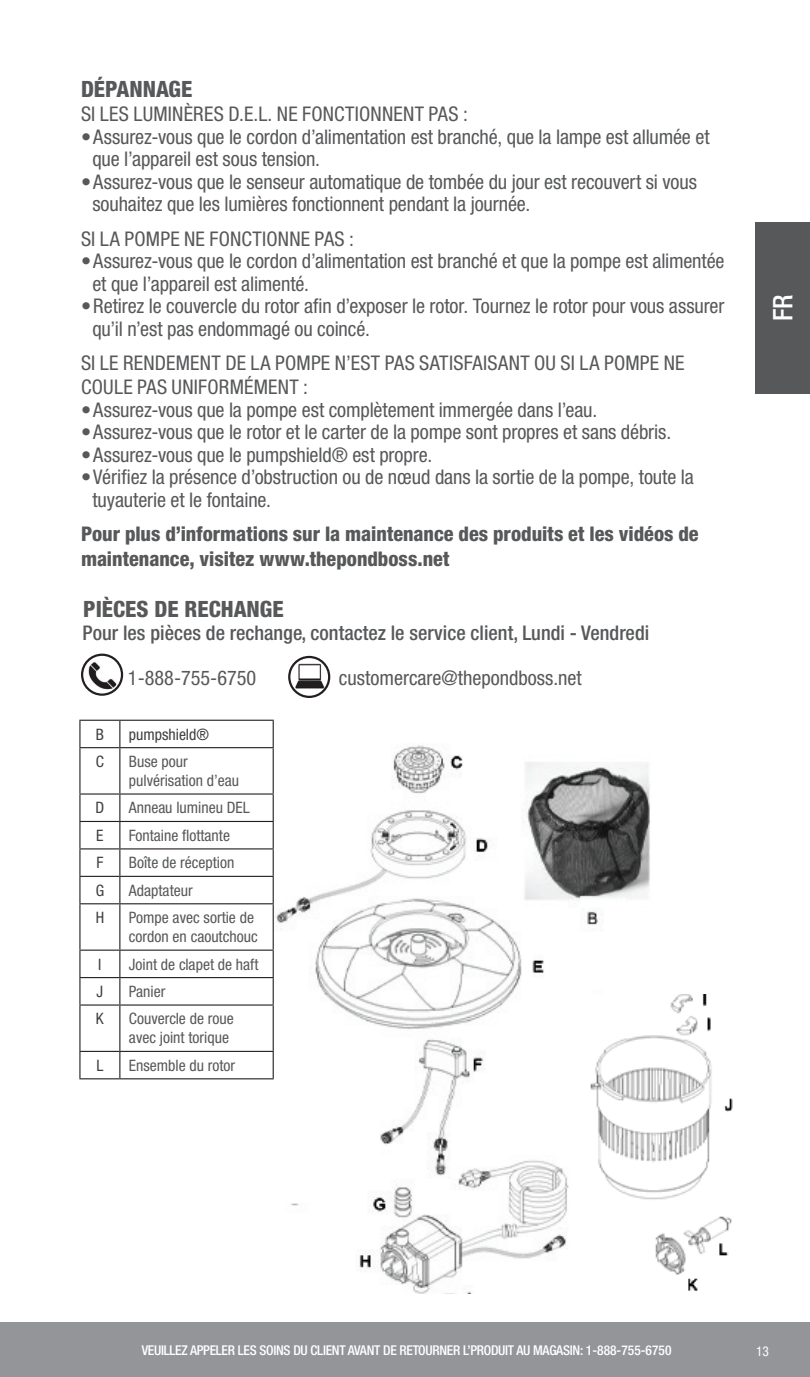
<style>
.page{position:relative;width:810px;height:1377px;background:#fff}
.page>*{position:absolute;margin:0;border:0;box-sizing:border-box;transform-origin:0 0}
.t1{font:500 condensed 27px "Helvetica Neue LT Std";color:#fff}
.t2{font:800 condensed 22.5px "Helvetica Neue LT Std";color:#57585a}
.t3{font:condensed 20.25px/22.5px "Helvetica Neue LT Std";letter-spacing:-.005em;color:#57585a}
.t4{font:800 condensed 20.25px/24.3px "Helvetica Neue LT Std";color:#57585a}
.t5{font:500 condensed 20.25px "Helvetica Neue LT Std";color:#57585a}
.t6{font:condensed 15.75px/18.9px "Helvetica Neue LT Std";color:#57585a}
.t7{font:condensed 15.75px "Helvetica Neue LT Std";color:#3e3e3f}
.t8{font:500 condensed 13.5px "Helvetica Neue LT Std";letter-spacing:-.02em;color:#fff}
.t9{font:condensed 13.5px "Helvetica Neue LT Std";color:#fff}
</style>
<div class="page">
<div style="left:0;top:1323px;width:810px;height:54px;background:#939598"></div>
<div style="left:756px;top:222px;width:54px;height:171px;background:#57585a"></div>
<img style="left:275px;top:745px;width:404px;height:549px">
<img style="left:579px;top:995px;width:154px;height:299px">
<img style="left:85px;top:660px;width:35px;height:34px">
<div style="left:81px;top:654px;width:42px;height:42px;border:2px solid #231f20;border-radius:50%"></div>
<img style="left:291px;top:661px;width:36px;height:32px">
<div style="left:288px;top:656px;width:42px;height:42px;border:2px solid #231f20;border-radius:50%"></div>
<hr style="left:79px;top:720px;width:41px;height:1px;background:#231f20">
<hr style="left:79px;top:721px;width:2px;height:26px;background:#231f20">
<hr style="left:120px;top:720px;width:154px;height:1px;background:#231f20">
<svg style="left:119px;top:721px;width:1px;height:26px"></svg>
<svg style="left:273px;top:721px;width:1px;height:26px"></svg>
<hr style="left:79px;top:747px;width:41px;height:1px;background:#231f20">
<hr style="left:79px;top:748px;width:2px;height:45px;background:#231f20">
<hr style="left:120px;top:747px;width:154px;height:1px;background:#231f20">
<hr style="left:119px;top:748px;width:1px;height:45px;background:#231f20">
<hr style="left:273px;top:748px;width:1px;height:45px;background:#231f20">
<hr style="left:79px;top:793px;width:41px;height:2px;background:#231f20">
<hr style="left:79px;top:795px;width:2px;height:26px;background:#231f20">
<hr style="left:120px;top:793px;width:154px;height:2px;background:#231f20">
<hr style="left:79px;top:821px;width:41px;height:1px;background:#231f20">
<hr style="left:79px;top:822px;width:2px;height:26px;background:#231f20">
<hr style="left:120px;top:821px;width:154px;height:1px;background:#231f20">
<hr style="left:79px;top:848px;width:41px;height:1px;background:#231f20">
<hr style="left:79px;top:849px;width:2px;height:27px;background:#231f20">
<hr style="left:120px;top:848px;width:154px;height:1px;background:#231f20">
<hr style="left:79px;top:876px;width:41px;height:1px;background:#231f20">
<hr style="left:79px;top:877px;width:2px;height:26px;background:#231f20">
<hr style="left:120px;top:876px;width:154px;height:1px;background:#231f20">
<svg style="left:119px;top:795px;width:1px;height:108px"></svg>
<svg style="left:273px;top:795px;width:1px;height:108px"></svg>
<hr style="left:79px;top:903px;width:41px;height:1px;background:#231f20">
<hr style="left:79px;top:904px;width:2px;height:46px;background:#231f20">
<hr style="left:120px;top:903px;width:154px;height:1px;background:#231f20">
<hr style="left:119px;top:904px;width:1px;height:46px;background:#231f20">
<hr style="left:273px;top:904px;width:1px;height:46px;background:#231f20">
<hr style="left:79px;top:950px;width:41px;height:1px;background:#231f20">
<hr style="left:79px;top:951px;width:2px;height:26px;background:#231f20">
<hr style="left:120px;top:950px;width:154px;height:1px;background:#231f20">
<hr style="left:79px;top:977px;width:41px;height:1px;background:#231f20">
<hr style="left:79px;top:978px;width:2px;height:26px;background:#231f20">
<hr style="left:120px;top:977px;width:154px;height:1px;background:#231f20">
<svg style="left:119px;top:951px;width:1px;height:53px"></svg>
<svg style="left:273px;top:951px;width:1px;height:53px"></svg>
<hr style="left:79px;top:1004px;width:41px;height:2px;background:#231f20">
<hr style="left:79px;top:1006px;width:2px;height:45px;background:#231f20">
<hr style="left:120px;top:1004px;width:154px;height:2px;background:#231f20">
<hr style="left:119px;top:1006px;width:1px;height:45px;background:#231f20">
<hr style="left:273px;top:1006px;width:1px;height:45px;background:#231f20">
<hr style="left:79px;top:1051px;width:41px;height:1px;background:#231f20">
<hr style="left:79px;top:1052px;width:2px;height:26px;background:#231f20">
<hr style="left:120px;top:1051px;width:154px;height:1px;background:#231f20">
<svg style="left:119px;top:1052px;width:1px;height:26px"></svg>
<svg style="left:273px;top:1052px;width:1px;height:26px"></svg>
<hr style="left:79px;top:1078px;width:41px;height:1px;background:#231f20">
<hr style="left:120px;top:1078px;width:154px;height:1px;background:#231f20">
<p class="t2" style="left:81px;top:75px;width:113px">DÉPANNAGE</p>
<p class="t3" style="left:81px;top:103px;width:388px">SI LES LUMINÈRES D.E.L. NE FONCTIONNENT PAS :</p>
<p class="t3" style="left:92px;top:125px;width:619px;text-indent:-11px">•Assurez-vous que le cordon d’alimentation est branché, que la lampe est allumée et que l’appareil est sous tension.</p>
<p class="t3" style="left:92px;top:170px;width:606px;text-indent:-11px">•Assurez-vous que le senseur automatique de tombée du jour est recouvert si vous souhaitez que les lumières fonctionnent pendant la journée.</p>
<p class="t3" style="left:81px;top:227px;width:274px">SI LA POMPE NE FONCTIONNE PAS :</p>
<p class="t3" style="left:92px;top:250px;width:634px;text-indent:-11px">•Assurez-vous que le cordon d’alimentation est branché et que la pompe est alimentée et que l’appareil est alimenté.</p>
<p class="t3" style="left:92px;top:295px;width:634px;text-indent:-11px">•Retirez le couvercle du rotor afin d’exposer le rotor. Tournez le rotor pour vous assurer qu’il n’est pas endommagé ou coincé.</p>
<p class="t3" style="left:81px;top:351px;width:605px;line-height:24.3px">SI LE RENDEMENT DE LA POMPE N’EST PAS SATISFAISANT OU SI LA POMPE NE<br>COULE PAS UNIFORMÉMENT :</p>
<p class="t3" style="left:81px;top:398px;width:518px">•Assurez-vous que la pompe est complètement immergée dans l’eau.</p>
<p class="t3" style="left:81px;top:421px;width:592px">•Assurez-vous que le rotor et le carter de la pompe sont propres et sans débris.</p>
<p class="t3" style="left:81px;top:443px;width:353px">•Assurez-vous que le pumpshield® est propre.</p>
<p class="t3" style="left:92px;top:466px;width:603px;text-indent:-11px">•Vérifiez la présence d’obstruction ou de nœud dans la sortie de la pompe, toute la tuyauterie et le fontaine.</p>
<p class="t4" style="left:81px;top:522px;width:619px">Pour plus d’informations sur la maintenance des produits et les vidéos de maintenance, visitez www.thepondboss.net</p>
<p class="t2" style="left:83px;top:595px;width:202px">PIÈCES DE RECHANGE</p>
<p class="t5" style="left:83px;top:621px;width:568px">Pour les pièces de rechange, contactez le service client, Lundi - Vendredi</p>
<p class="t3" style="left:128px;top:666px;width:130px">1-888-755-6750</p>
<p class="t3" style="left:339px;top:666px;width:244px">customercare@thepondboss.net</p>
<p class="t7" style="left:96px;top:725px;width:10px">B</p>
<p class="t7" style="left:129px;top:725px;width:82px">pumpshield®</p>
<p class="t7" style="left:96px;top:752px;width:10px">C</p>
<p class="t6" style="left:129px;top:752px;width:112px">Buse pour pulvérisation d’eau</p>
<p class="t7" style="left:96px;top:799px;width:10px">D</p>
<p class="t6" style="left:129px;top:798px;width:123px">Anneau lumineu DEL</p>
<p class="t7" style="left:96px;top:826px;width:9px">E</p>
<p class="t6" style="left:129px;top:826px;width:103px">Fontaine flottante</p>
<p class="t7" style="left:96px;top:854px;width:8px">F</p>
<p class="t6" style="left:129px;top:853px;width:107px">Boîte de réception</p>
<p class="t7" style="left:96px;top:881px;width:10px">G</p>
<p class="t6" style="left:129px;top:881px;width:65px">Adaptateur</p>
<p class="t7" style="left:96px;top:909px;width:10px">H</p>
<p class="t6" style="left:129px;top:908px;width:130px">Pompe avec sortie de cordon en caoutchouc</p>
<p class="t7" style="left:98px;top:955px;width:5px">I</p>
<p class="t6" style="left:129px;top:954px;width:131px">Joint de clapet de haft</p>
<p class="t7" style="left:97px;top:982px;width:8px">J</p>
<p class="t6" style="left:129px;top:982px;width:38px">Panier</p>
<p class="t7" style="left:96px;top:1010px;width:9px">K</p>
<p class="t6" style="left:129px;top:1009px;width:106px">Couvercle de roue avec joint torique</p>
<p class="t7" style="left:96px;top:1056px;width:8px">L</p>
<p class="t6" style="left:129px;top:1056px;width:108px">Ensemble du rotor</p>
<h1 class="t1" style="left:767px;top:321px;width:28px;rotate:-90deg">FR</h1>
<p class="t8" style="left:142px;top:1342px;width:531px">VEUILLEZ APPELER LES SOINS DU CLIENT AVANT DE RETOURNER L’PRODUIT AU MAGASIN: 1-888-755-6750</p>
<p class="t9" style="left:756px;top:1343px;width:14px">13</p>
</div>
